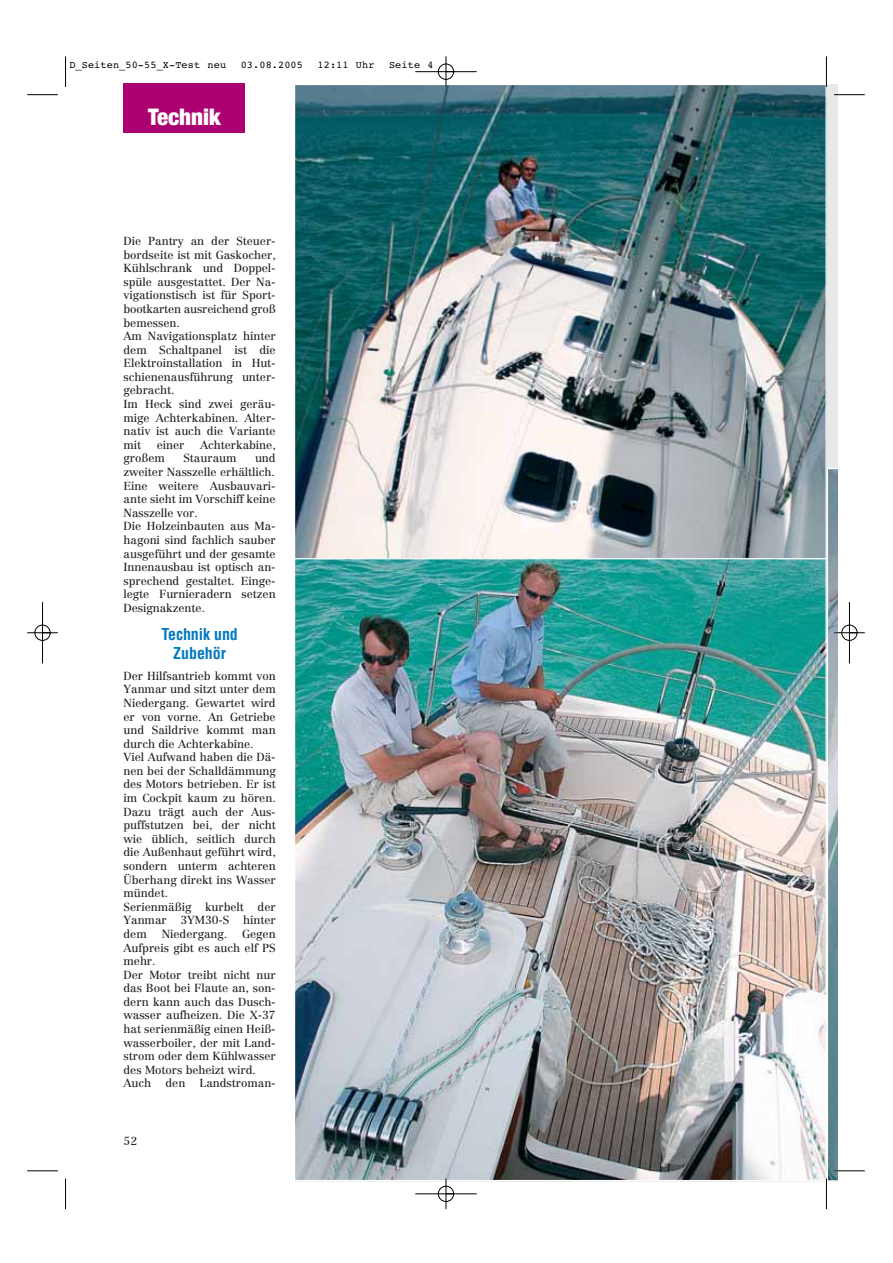
<style>
.page{position:relative;width:893px;height:1263px;background:#fff}
.page>*{position:absolute;margin:0;border:0;box-sizing:border-box;transform-origin:0 0}
.t1{font:900 condensed 22.95px "Helvetica Neue";color:#fff}
.t2{font:700 condensed 16.05px/19px "Helvetica";letter-spacing:-.005em;color:#0078c0;text-align:center}
.t3{font:11.55px/13.6px "Centennial";letter-spacing:-.005em;color:#231f20}
.t4{font:10.2px "Courier";letter-spacing:.01em;color:#000}
</style>
<div class="page">
<div style="left:123px;top:84px;width:122px;height:49px;background:#ab006f"></div>
<svg style="left:826px;top:468px;width:11px;height:714px;background:#96adb3"></svg>
<img style="left:296px;top:86px;width:528px;height:472px">
<img style="left:296px;top:560px;width:528px;height:619px">
<hr style="left:65px;top:56px;width:1px;height:31px;background:#000">
<hr style="left:27px;top:94px;width:31px;height:1px;background:#000">
<hr style="left:826px;top:56px;width:1px;height:31px;background:#000">
<hr style="left:834px;top:94px;width:30px;height:1px;background:#000">
<hr style="left:65px;top:1179px;width:1px;height:30px;background:#000">
<hr style="left:27px;top:1171px;width:31px;height:1px;background:#000">
<hr style="left:826px;top:1179px;width:1px;height:30px;background:#000">
<hr style="left:834px;top:1171px;width:30px;height:1px;background:#000">
<hr style="left:834px;top:632px;width:30px;height:1px;background:#fff">
<hr style="left:415px;top:71px;width:61px;height:1px;background:#000">
<hr style="left:415px;top:1194px;width:61px;height:1px;background:#000">
<hr style="left:42px;top:602px;width:1px;height:61px;background:#000">
<hr style="left:849px;top:602px;width:1px;height:61px;background:#000">
<hr style="left:445px;top:56px;width:1px;height:31px;background:#000">
<hr style="left:445px;top:1178px;width:1px;height:31px;background:#000">
<hr style="left:27px;top:633px;width:31px;height:1px;background:#000">
<hr style="left:834px;top:633px;width:30px;height:1px;background:#000">
<div style="left:438px;top:64px;width:16px;height:16px;border:1px solid #000;border-radius:50%"></div>
<div style="left:438px;top:1186px;width:16px;height:16px;border:1px solid #000;border-radius:50%"></div>
<div style="left:35px;top:625px;width:15px;height:16px;border:1px solid #000;border-radius:50%"></div>
<div style="left:841px;top:625px;width:16px;height:16px;border:1px solid #000;border-radius:50%"></div>
<p class="t4" style="left:69px;top:61px;width:158px">D_Seiten_50-55_X-Test neu</p>
<p class="t4" style="left:241px;top:61px;width:64px">03.08.2005</p>
<p class="t4" style="left:317px;top:61px;width:58px">12:11 Uhr</p>
<p class="t4" style="left:389px;top:61px;width:46px">Seite 4</p>
<h1 class="t1" style="left:148px;top:109px;width:74px">Technik</h1>
<p class="t3" style="left:123px;top:235px;width:154px">Die Pantry an der Steuer&shy;bordseite ist mit Gaskocher,<br>Kühlschrank und Doppel&shy;spüle ausgestattet. Der Na&shy;vigationstisch ist für Sport&shy;bootkarten ausreichend groß bemessen.<br>Am Navigationsplatz hinter dem Schaltpanel ist die<br>Elektroinstallation in Hut&shy;schienenausführung unter&shy;gebracht.<br>Im Heck sind zwei geräu&shy;mige Achterkabinen. Alter&shy;nativ ist auch die Variante mit</p>
<p class="t3" style="left:157px;top:439px;width:29px">einer</p>
<p class="t3" style="left:200px;top:439px;width:77px">Achterkabine,</p>
<p class="t3" style="left:123px;top:452px;width:43px">großem</p>
<p class="t3" style="left:183px;top:452px;width:55px">Stauraum</p>
<p class="t3" style="left:123px;top:452px;width:154px;text-indent:131px">und zweiter Nasszelle erhältlich.<br>Eine weitere Ausbauvari&shy;ante sieht im Vorschiff keine<br>Nasszelle vor.<br>Die Holzeinbauten aus Ma&shy;hagoni sind fachlich sauber ausgeführt und der gesamte<br>Innenausbau ist optisch an&shy;sprechend gestaltet. Einge&shy;legte Furnieradern setzen<br>Designakzente.</p>
<h2 class="t2" style="left:161px;top:626px;width:78px">Technik und<br>Zubehör</h2>
<p class="t3" style="left:123px;top:670px;width:154px">Der Hilfsantrieb kommt von<br>Yanmar und sitzt unter dem<br>Niedergang. Gewartet wird er von vorne. An Getriebe und Saildrive kommt man durch die Achterkabine.<br>Viel Aufwand haben die Dä&shy;nen bei der Schalldämmung des Motors betrieben. Er ist im Cockpit kaum zu hören.<br>Dazu trägt auch der Aus&shy;puffstutzen bei, der nicht wie üblich, seitlich durch die Außenhaut geführt wird, sondern unterm achteren<br>Überhang direkt ins Wasser mündet.<br>Serienmäßig kurbelt der<br>Yanmar 3YM30-S hinter dem</p>
<p class="t3" style="left:162px;top:928px;width:67px">Niedergang.</p>
<p class="t3" style="left:123px;top:928px;width:154px;text-indent:119px">Gegen<br>Aufpreis gibt es auch elf PS mehr.<br>Der Motor treibt nicht nur das Boot bei Flaute an, son&shy;dern kann auch das Dusch&shy;wasser aufheizen. Die X-37 hat serienmäßig einen Heiß&shy;wasserboiler, der mit Land&shy;strom oder dem Kühlwasser des Motors beheizt wird.<br>Auch den Landstroman-</p>
<p class="t3" style="left:123px;top:1135px;width:15px">52</p>
</div>
